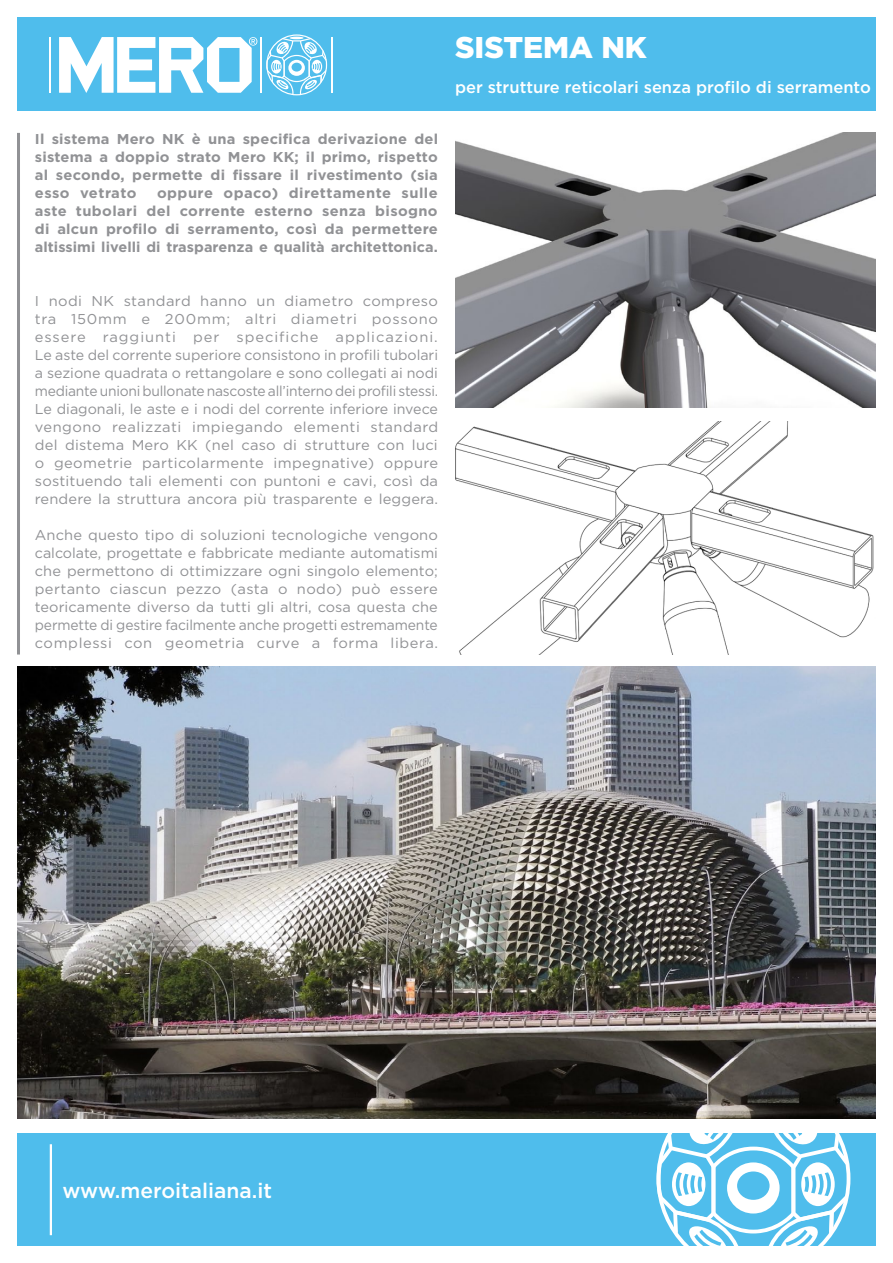
<style>
.page{position:relative;width:893px;height:1263px;background:#fff}
.page>*{position:absolute;margin:0;border:0;box-sizing:border-box;transform-origin:0 0}
.t1{font:900 30px "Gotham";color:#fff}
.t2{font:500 21px "Gotham";color:#fff}
.t3{font:500 16.5px "Gotham";color:#fff}
.t4{font:14.25px/18px "Gotham";letter-spacing:.01em;color:#919295;text-align:justify}
.t5{font:700 14.25px/18px "Gotham";letter-spacing:.005em;color:#919295;text-align:justify}
</style>
<div class="page">
<div style="left:17px;top:1133px;width:859px;height:113px;background:#4fbdec"></div>
<svg style="left:654px;top:1118px;width:196px;height:128px"></svg>
<img style="left:455px;top:133px;width:421px;height:275px">
<div style="left:17px;top:17px;width:859px;height:94px;background:#4fbdec"></div>
<hr style="left:17px;top:133px;width:3px;height:521px;background:#919295">
<img style="left:17px;top:667px;width:859px;height:451px">
<hr style="left:260px;top:37px;width:2px;height:56px;background:#fff">
<hr style="left:331px;top:37px;width:2px;height:56px;background:#fff">
<svg style="left:59px;top:37px;width:198px;height:56px"></svg>
<hr style="left:49px;top:37px;width:2px;height:56px;background:#fff">
<svg style="left:266px;top:34px;width:61px;height:61px"></svg>
<hr style="left:50px;top:1144px;width:2px;height:91px;background:#fff">
<img style="left:455px;top:421px;width:419px;height:233px">
<p class="t5" style="left:35px;top:130px;width:405px">Il sistema Mero NK è una specifica derivazione del sistema a doppio strato Mero KK; il primo, rispetto al secondo, permette di fissare il rivestimento (sia esso vetrato</p>
<p class="t5" style="left:35px;top:184px;width:405px;text-indent:122px">oppure opaco) direttamente sulle aste tubolari del corrente esterno senza bisogno di alcun profilo di serramento, così da permettere altissimi livelli di trasparenza e qualità architettonica.</p>
<p class="t4" style="left:35px;top:292px;width:405px">I nodi NK standard hanno un diametro compreso tra 150mm e 200mm; altri diametri possono essere raggiunti per specifiche applicazioni.</p>
<p class="t4" style="left:35px;top:346px;width:405px">Le aste del corrente superiore consistono in profili tubolari a sezione quadrata o rettangolare e sono collegati ai nodi mediante unioni bullonate nascoste all’interno dei profili stessi.</p>
<p class="t4" style="left:35px;top:400px;width:405px">Le diagonali, le aste e i nodi del corrente inferiore invece vengono realizzati impiegando elementi standard del distema Mero KK (nel caso di strutture con luci o geometrie particolarmente impegnative) oppure sostituendo tali elementi con puntoni e cavi, così da rendere la struttura ancora più trasparente e leggera.</p>
<p class="t4" style="left:35px;top:526px;width:405px">Anche questo tipo di soluzioni tecnologiche vengono calcolate, progettate e fabbricate mediante automatismi che permettono di ottimizzare ogni singolo elemento; pertanto ciascun pezzo (asta o nodo) può essere teoricamente diverso da tutti gli altri, cosa questa che permette di gestire facilmente anche progetti estremamente complessi con geometria curve a forma libera.</p>
<p class="t1" style="left:455px;top:27px;width:193px">SISTEMA NK</p>
<p class="t3" style="left:455px;top:76px;width:417px">per strutture reticolari senza profilo di serramento</p>
<p class="t2" style="left:62px;top:1177px;width:211px">www.meroitaliana.it</p>
</div>
